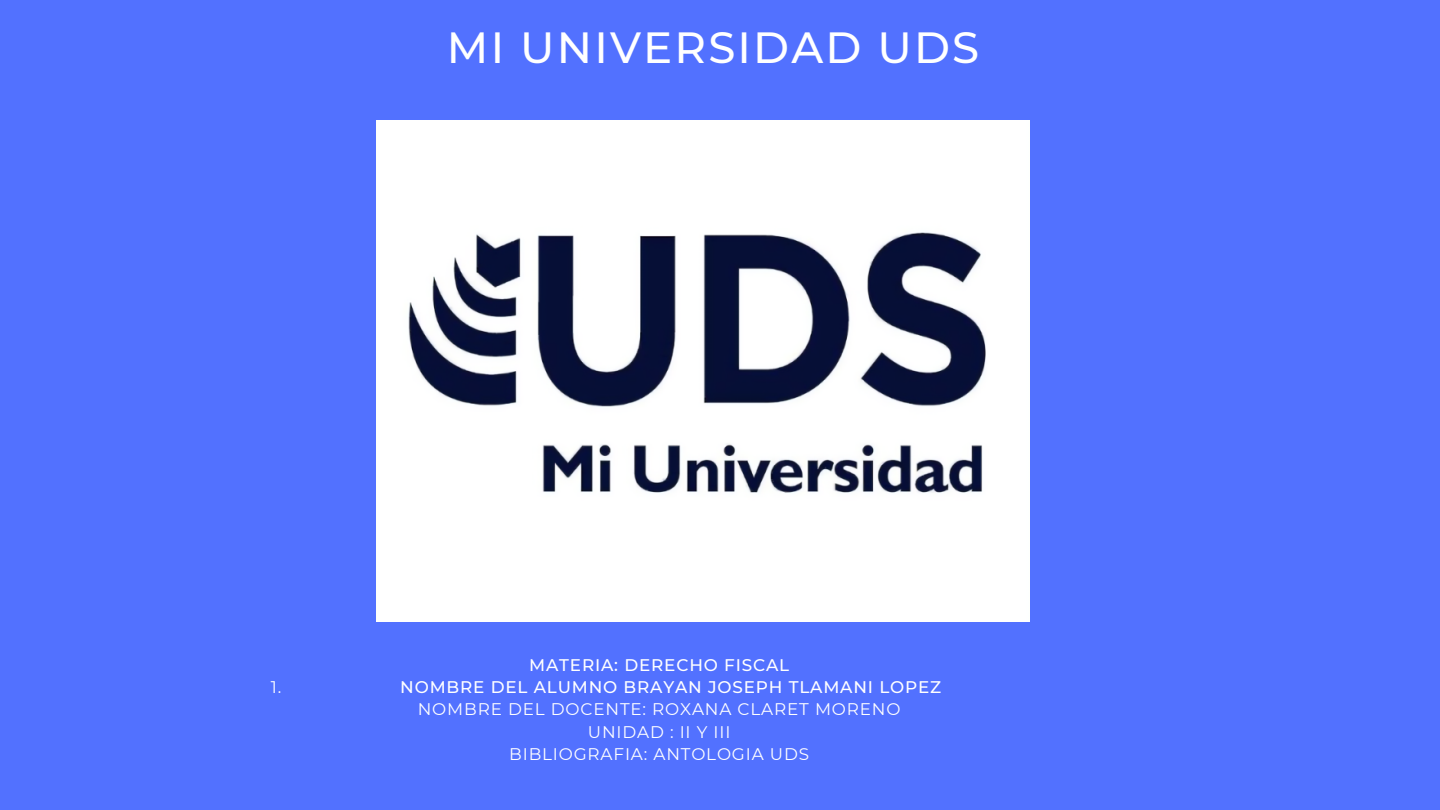
<style>
.page{position:relative;width:1440px;height:810px;background:#5271ff}
.page>*{position:absolute;margin:0;border:0;box-sizing:border-box;transform-origin:0 0}
.t1{font:500 43.5px "Montserrat";letter-spacing:.05em;color:#fff}
.t2{font:16.8px/22.4px "Montserrat";letter-spacing:.05em;color:#fff;text-align:center}
.t3{font:500 16.8px "Montserrat";letter-spacing:.05em;color:#fff}
</style>
<div class="page">
<img style="left:377px;top:121px;width:653px;height:500px">
<h1 class="t1" style="left:447px;top:21px;width:534px">MI UNIVERSIDAD UDS</h1>
<p class="t2" style="left:271px;top:676px;width:12px">1.</p>
<p class="t3" style="left:529px;top:654px;width:261px">MATERIA: DERECHO FISCAL</p>
<p class="t3" style="left:400px;top:677px;width:543px">NOMBRE DEL ALUMNO BRAYAN JOSEPH TLAMANI LOPEZ</p>
<p class="t2" style="left:418px;top:698px;width:484px">NOMBRE DEL DOCENTE: ROXANA CLARET MORENO<br>UNIDAD : II Y III<br>BIBLIOGRAFIA: ANTOLOGIA UDS</p>
</div>
